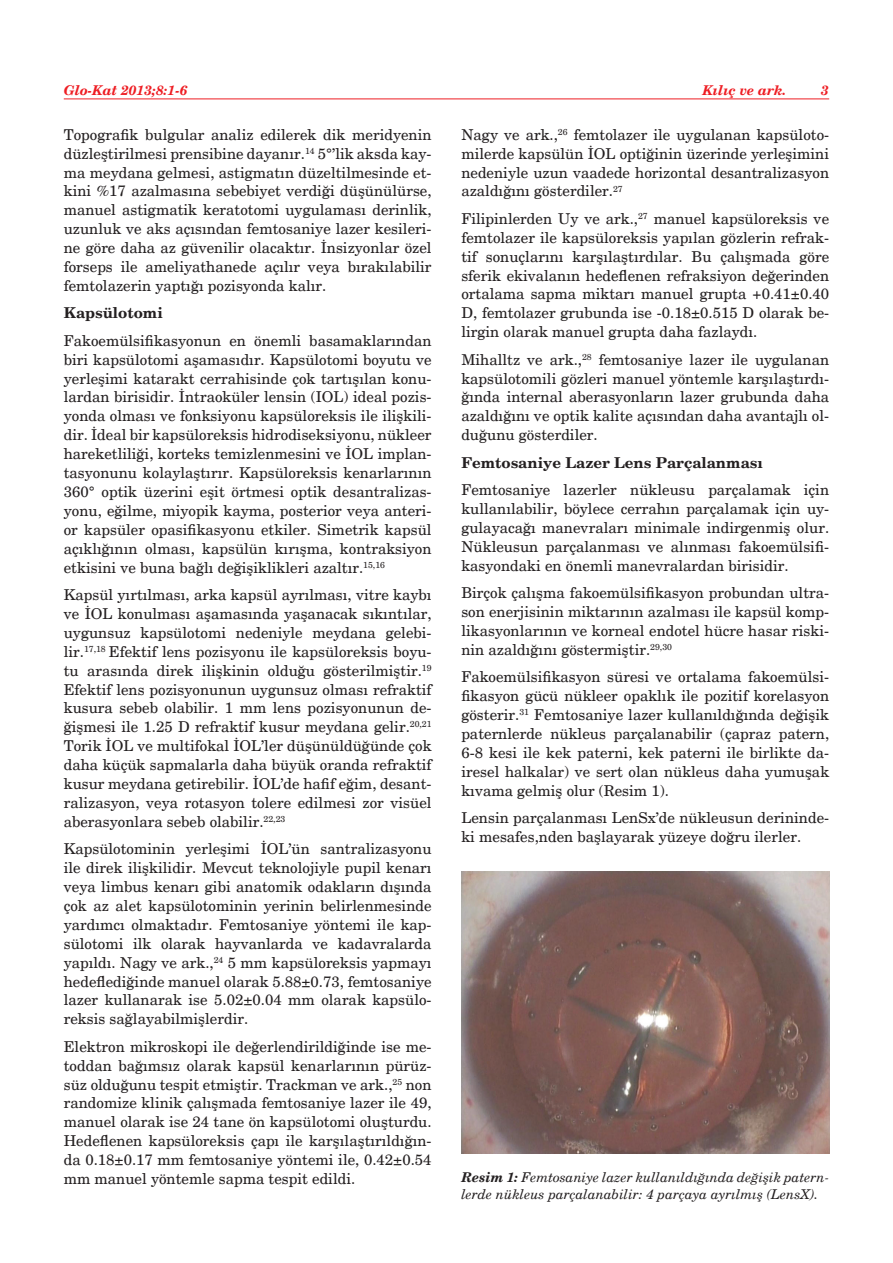
<style>
.page{position:relative;width:893px;height:1263px;background:#fff}
.page>*{position:absolute;margin:0;border:0;box-sizing:border-box;transform-origin:0 0}
.t1{font:15px/18.9px "New Century Schlbk";color:#231f20;text-align:justify}
.t2{font:700 15px "New Century Schlbk";color:#231f20}
.dipnotlar{font:italic 13.5px/17.2px "New Century Schlbk";color:#231f20}
.t3{font:italic 700 13.5px "New Century Schlbk";color:#ee1d23}
.s1{font-weight:700}
</style>
<div class="page">
<hr style="left:64px;top:99px;width:765px;height:1px;background:#ee1d23">
<img style="left:461px;top:872px;width:368px;height:282px">
<p class="t3" style="left:64px;top:82px;width:125px">Glo-Kat 2013;8:1-6</p>
<p class="t3" style="left:702px;top:82px;width:86px">Kılıç ve ark.</p>
<p class="t3" style="left:821px;top:82px;width:9px">3</p>
<p class="t1" style="left:64px;top:125px;width:369px">Topografik bulgular analiz edilerek dik meridyenin düzleştirilmesi prensibine dayanır.<sup>14</sup> 5°’lik aksda kay&shy;ma meydana gelmesi, astigmatın düzeltilmesinde et&shy;kini %17 azalmasına sebebiyet verdiği düşünülürse, manuel astigmatik keratotomi uygulaması derinlik, uzunluk ve aks açısından femtosaniye lazer kesileri&shy;ne göre daha az güvenilir olacaktır. İnsizyonlar özel forseps ile ameliyathanede açılır veya bırakılabilir femtolazerin yaptığı pozisyonda kalır.</p>
<p class="t2" style="left:64px;top:304px;width:101px">Kapsülotomi</p>
<p class="t1" style="left:64px;top:331px;width:369px">Fakoemülsifikasyonun en önemli basamaklarından biri kapsülotomi aşamasıdır. Kapsülotomi boyutu ve yerleşimi katarakt cerrahisinde çok tartışılan konu&shy;lardan birisidir. İntraoküler lensin (IOL) ideal pozis&shy;yonda olması ve fonksiyonu kapsüloreksis ile ilişkili&shy;dir. İdeal bir kapsüloreksis hidrodiseksiyonu, nükleer hareketliliği, korteks temizlenmesini ve İOL implan&shy;tasyonunu kolaylaştırır. Kapsüloreksis kenarlarının 360° optik üzerini eşit örtmesi optik desantralizas&shy;yonu, eğilme, miyopik kayma, posterior veya anteri&shy;or kapsüler opasifikasyonu etkiler. Simetrik kapsül açıklığının olması, kapsülün kırışma, kontraksiyon etkisini ve buna bağlı değişiklikleri azaltır.<sup>15,16</sup></p>
<p class="t1" style="left:64px;top:585px;width:369px">Kapsül yırtılması, arka kapsül ayrılması, vitre kaybı ve İOL konulması aşamasında yaşanacak sıkıntılar, uygunsuz kapsülotomi nedeniyle meydana gelebi&shy;lir.<sup>17,18</sup> Efektif lens pozisyonu ile kapsüloreksis boyu&shy;tu arasında direk ilişkinin olduğu gösterilmiştir.<sup>19<br></sup>Efektif lens pozisyonunun uygunsuz olması refraktif kusura sebeb olabilir. 1 mm lens pozisyonunun de&shy;ğişmesi ile 1.25 D refraktif kusur meydana gelir.<sup>20,21<br></sup>Torik İOL ve multifokal İOL’ler düşünüldüğünde çok daha küçük sapmalarla daha büyük oranda refraktif kusur meydana getirebilir. İOL’de hafif eğim, desant&shy;ralizasyon, veya rotasyon tolere edilmesi zor visüel aberasyonlara sebeb olabilir.<sup>22,23</sup></p>
<p class="t1" style="left:64px;top:840px;width:369px">Kapsülotominin yerleşimi İOL’ün santralizasyonu ile direk ilişkilidir. Mevcut teknolojiyle pupil kenarı veya limbus kenarı gibi anatomik odakların dışında çok az alet kapsülotominin yerinin belirlenmesinde yardımcı olmaktadır. Femtosaniye yöntemi ile kap&shy;sülotomi ilk olarak hayvanlarda ve kadavralarda yapıldı. Nagy ve ark.,<sup>24</sup> 5 mm kapsüloreksis yapmayı hedeflediğinde manuel olarak 5.88±0.73, femtosaniye lazer kullanarak ise 5.02±0.04 mm olarak kapsülo&shy;reksis sağlayabilmişlerdir.</p>
<p class="t1" style="left:64px;top:1037px;width:369px">Elektron mikroskopi ile değerlendirildiğinde ise me&shy;toddan bağımsız olarak kapsül kenarlarının pürüz&shy;süz olduğunu tespit etmiştir. Trackman ve ark.,<sup>25</sup> non randomize klinik çalışmada femtosaniye lazer ile 49, manuel olarak ise 24 tane ön kapsülotomi oluşturdu.<br>Hedeflenen kapsüloreksis çapı ile karşılaştırıldığın&shy;da 0.18±0.17 mm femtosaniye yöntemi ile, 0.42±0.54 mm manuel yöntemle sapma tespit edildi.</p>
<p class="t1" style="left:461px;top:125px;width:369px">Nagy ve ark.,<sup>26</sup> femtolazer ile uygulanan kapsüloto&shy;milerde kapsülün İOL optiğinin üzerinde yerleşimini nedeniyle uzun vaadede horizontal desantralizasyon azaldığını gösterdiler.<sup>27</sup></p>
<p class="t1" style="left:461px;top:209px;width:369px">Filipinlerden Uy ve ark.,<sup>27</sup> manuel kapsüloreksis ve femtolazer ile kapsüloreksis yapılan gözlerin refrak&shy;tif sonuçlarını karşılaştırdılar. Bu çalışmada göre sferik ekivalanın hedeflenen refraksiyon değerinden ortalama sapma miktarı manuel grupta +0.41±0.40<br>D, femtolazer grubunda ise -0.18±0.515 D olarak be&shy;lirgin olarak manuel grupta daha fazlaydı.</p>
<p class="t1" style="left:461px;top:350px;width:369px">Mihalltz ve ark.,<sup>28</sup> femtosaniye lazer ile uygulanan kapsülotomili gözleri manuel yöntemle karşılaştırdı&shy;ğında internal aberasyonların lazer grubunda daha azaldığını ve optik kalite açısından daha avantajlı ol&shy;duğunu gösterdiler.</p>
<p class="t2" style="left:461px;top:453px;width:303px">Femtosaniye Lazer Lens Parçalanması</p>
<p class="t1" style="left:461px;top:480px;width:369px">Femtosaniye lazerler nükleusu parçalamak için kullanılabilir, böylece cerrahın parçalamak için uy&shy;gulayacağı manevraları minimale indirgenmiş olur.<br>Nükleusun parçalanması ve alınması fakoemülsifi&shy;kasyondaki en önemli manevralardan birisidir.</p>
<p class="t1" style="left:461px;top:583px;width:369px">Birçok çalışma fakoemülsifikasyon probundan ultra&shy;son enerjisinin miktarının azalması ile kapsül komp&shy;likasyonlarının ve korneal endotel hücre hasar riski&shy;nin azaldığını göstermiştir.<sup>29,30</sup></p>
<p class="t1" style="left:461px;top:668px;width:369px">Fakoemülsifikasyon süresi ve ortalama fakoemülsi&shy;fikasyon gücü nükleer opaklık ile pozitif korelasyon gösterir.<sup>31</sup> Femtosaniye lazer kullanıldığında değişik paternlerde nükleus parçalanabilir (çapraz patern, 6-8 kesi ile kek paterni, kek paterni ile birlikte da&shy;iresel halkalar) ve sert olan nükleus daha yumuşak kıvama gelmiş olur (Resim 1).</p>
<p class="t1" style="left:461px;top:808px;width:369px">Lensin parçalanması LenSx’de nükleusun derininde&shy;ki mesafes,nden başlayarak yüzeye doğru ilerler.</p>
<p class="dipnotlar" style="left:461px;top:1168px;width:369px"><span class="s1">Resim 1:</span> Femtosaniye lazer kullanıldığında değişik patern&shy;lerde nükleus parçalanabilir: 4 parçaya ayrılmış (LensX).</p>
</div>
